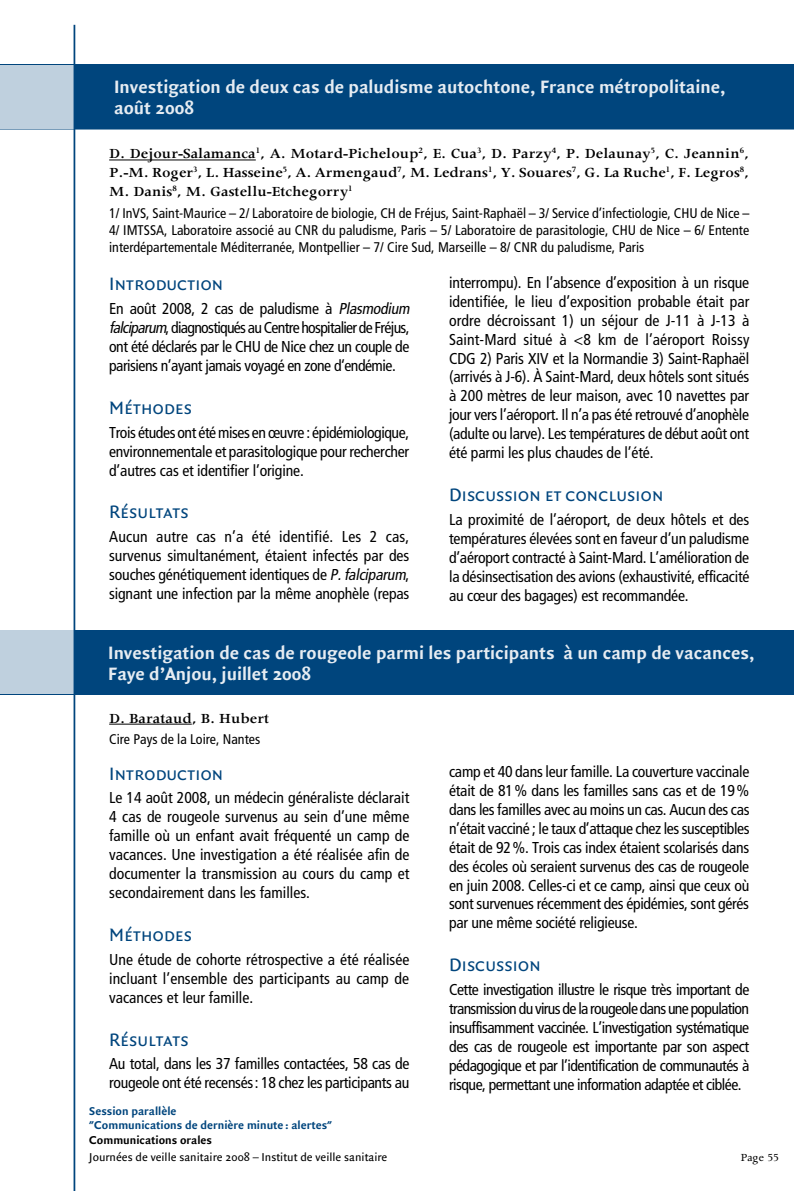
<style>
.page{position:relative;width:794px;height:1191px;background:#fff}
.page>*{position:absolute;margin:0;border:0;box-sizing:border-box;transform-origin:0 0}
.MenP_Titre1_Bandeau{font:700 19.25px/21px "Quadraat Sans";color:#e6ecf2}
.MenP_Titre2{font:19.25px "Quadraat Sans Caps";color:#00457d}
.MenP_Labeur{font:condensed 15.75px/18.9px "Frutiger LT Std";letter-spacing:-.015em;color:#000;text-align:justify}
.MenP_Participants{font:600 15.75px/18.9px "Apollo";color:#000;text-align:justify}
.MenP_Instituts{font:condensed 14px/16.8px "Frutiger LT Std";color:#000;text-align:justify}
.Maq_RappelPartie_TDM{font:700 12.25px/14.7px "Quadraat Sans";color:#00457d}
.t1{font:12.25px "Quadraat Sans";color:#000}
.Maq_RappelPartie_TDM-2{font:700 12.25px "Quadraat Sans";color:#000}
.t2{font:12.25px "Apollo";color:#000}
.s1{font-style:italic}
</style>
<div class="page">
<hr style="left:0;top:129px;width:794px;height:1px;background:#00457d">
<hr style="left:109px;top:160px;width:147px;height:1px;background:#000">
<div style="left:0;top:64px;width:794px;height:65px;background:#00457d"></div>
<div style="left:0;top:65px;width:74px;height:63px;background:#bfd0de"></div>
<hr style="left:109px;top:723px;width:83px;height:1px;background:#000">
<div style="left:0;top:630px;width:794px;height:64px;background:#00457d"></div>
<div style="left:0;top:631px;width:74px;height:63px;background:#bfd0de"></div>
<hr style="left:74px;top:25px;width:1px;height:1166px;background:#00457d">
<p class="MenP_Titre1_Bandeau" style="left:114px;top:76px;width:613px">Investigation de deux cas de paludisme autochtone, France métropolitaine, août 2008</p>
<p class="MenP_Participants" style="left:109px;top:145px;width:641px">D. Dejour-Salamanca<sup>1</sup>, A. Motard-Picheloup<sup>2</sup>, E. Cua<sup>3</sup>, D. Parzy<sup>4</sup>, P. Delaunay<sup>5</sup>, C. Jeannin<sup>6</sup>, P.-M. Roger<sup>3</sup>, L. Hasseine<sup>5</sup>, A. Armengaud<sup>7</sup>, M. Ledrans<sup>1</sup>, Y. Souares<sup>7</sup>, G. La Ruche<sup>1</sup>, F. Legros<sup>8</sup>, M. Danis<sup>8</sup>, M. Gastellu-Etchegorry<sup>1</sup></p>
<p class="MenP_Instituts" style="left:109px;top:205px;width:641px">1/ InVS, Saint-Maurice – 2/ Laboratoire de biologie, CH de Fréjus, Saint-Raphaël – 3/ Service d’infectiologie, CHU de Nice – 4/ IMTSSA, Laboratoire associé au CNR du paludisme, Paris – 5/ Laboratoire de parasitologie, CHU de Nice – 6/ Entente interdépartementale Méditerranée, Montpellier – 7/ Cire Sud, Marseille – 8/ CNR du paludisme, Paris</p>
<p class="MenP_Titre2" style="left:109px;top:273px;width:116px">Introduction</p>
<p class="MenP_Labeur" style="left:109px;top:299px;width:305px;text-align:left">En août 2008, 2 cas de paludisme à <span class="s1">Plasmodium falciparum</span>, diagnostiqués au Centre hospitalier de Fréjus, ont été déclarés par le CHU de Nice chez un couple de parisiens n’ayant jamais voyagé en zone d‘endémie.</p>
<p class="MenP_Titre2" style="left:109px;top:396px;width:84px">Méthodes</p>
<p class="MenP_Labeur" style="left:109px;top:423px;width:301px">Trois études ont été mises en œuvre : épidémiologique, environnementale et parasitologique pour rechercher d’autres cas et identifier l’origine.</p>
<p class="MenP_Titre2" style="left:109px;top:501px;width:81px">Résultats</p>
<p class="MenP_Labeur" style="left:109px;top:527px;width:302px">Aucun autre cas n’a été identifié. Les 2 cas, survenus simultanément, étaient infectés par des souches génétiquement identiques de <span class="s1">P.falciparum</span>, signant une infection par la même anophèle (repas</p>
<p class="MenP_Labeur" style="left:449px;top:273px;width:302px">interrompu). En l’absence d’exposition à un risque identifiée, le lieu d’exposition probable était par ordre décroissant 1) un séjour de J-11 à J-13 à Saint-Mard situé à &lt;8 km de l’aéroport Roissy CDG 2) Paris XIV et la Normandie 3) Saint-Raphaël (arrivés à J-6). À Saint-Mard, deux hôtels sont situés à 200 mètres de leur maison, avec 10 navettes par jour vers l’aéroport. Il n’a pas été retrouvé d’anophèle (adulte ou larve). Les températures de début août ont été parmi les plus chaudes de l’été.</p>
<p class="MenP_Titre2" style="left:449px;top:484px;width:216px">Discussion et conclusion</p>
<p class="MenP_Labeur" style="left:449px;top:510px;width:302px">La proximité de l’aéroport, de deux hôtels et des températures élevées sont en faveur d’un paludisme d’aéroport contracté à Saint-Mard. L’amélioration de la désinsectisation des avions (exhaustivité, efficacité au cœur des bagages) est recommandée.</p>
<p class="MenP_Titre1_Bandeau" style="left:108px;top:642px;width:648px">Investigation de cas de rougeole parmi les participants à un camp de vacances,<br>Faye d’Anjou, juillet 2008</p>
<p class="MenP_Participants" style="left:109px;top:709px;width:161px">D. Barataud, B. Hubert</p>
<p class="MenP_Instituts" style="left:109px;top:731px;width:153px">Cire Pays de la Loire, Nantes</p>
<p class="MenP_Titre2" style="left:109px;top:762px;width:116px">Introduction</p>
<p class="MenP_Labeur" style="left:109px;top:788px;width:302px">Le 14 août 2008, un médecin généraliste déclarait 4 cas de rougeole survenus au sein d’une même famille où un enfant avait fréquenté un camp de vacances. Une investigation a été réalisée afin de documenter la transmission au cours du camp et secondairement dans les familles.</p>
<p class="MenP_Titre2" style="left:109px;top:923px;width:84px">Méthodes</p>
<p class="MenP_Labeur" style="left:109px;top:950px;width:302px">Une étude de cohorte rétrospective a été réalisée incluant l’ensemble des participants au camp de vacances et leur famille.</p>
<p class="MenP_Titre2" style="left:109px;top:1028px;width:81px">Résultats</p>
<p class="MenP_Labeur" style="left:109px;top:1054px;width:302px">Au total, dans les 37 familles contactées, 58 cas de rougeole ont été recensés: 18 chez les participants au</p>
<p class="Maq_RappelPartie_TDM" style="left:89px;top:1103px;width:244px">Session parallèle<br>"Communications de dernière minute : alertes"</p>
<p class="Maq_RappelPartie_TDM-2" style="left:89px;top:1133px;width:124px">Communications orales</p>
<p class="MenP_Labeur" style="left:449px;top:762px;width:302px">camp et 40 dans leur famille. La couverture vaccinale était de 81% dans les familles sans cas et de 19% dans les familles avec au moins un cas. Aucun des cas n’était vacciné ; le taux d’attaque chez les susceptibles était de 92%. Trois cas index étaient scolarisés dans des écoles où seraient survenus des cas de rougeole en juin 2008. Celles-ci et ce camp, ainsi que ceux où sont survenues récemment des épidémies, sont gérés par une même société religieuse.</p>
<p class="MenP_Titre2" style="left:449px;top:954px;width:93px">Discussion</p>
<p class="MenP_Labeur" style="left:449px;top:980px;width:302px">Cette investigation illustre le risque très important de transmission du virus de la rougeole dans une population insuffisamment vaccinée. L’investigation systématique des cas de rougeole est importante par son aspect pédagogique et par l’identification de communautés à risque, permettant une information adaptée et ciblée.</p>
<p class="t1" style="left:89px;top:1150px;width:299px">Journées de veille sanitaire 2008 – Institut de veille sanitaire</p>
<p class="t2" style="left:740px;top:1151px;width:40px">Page 55</p>
</div>
